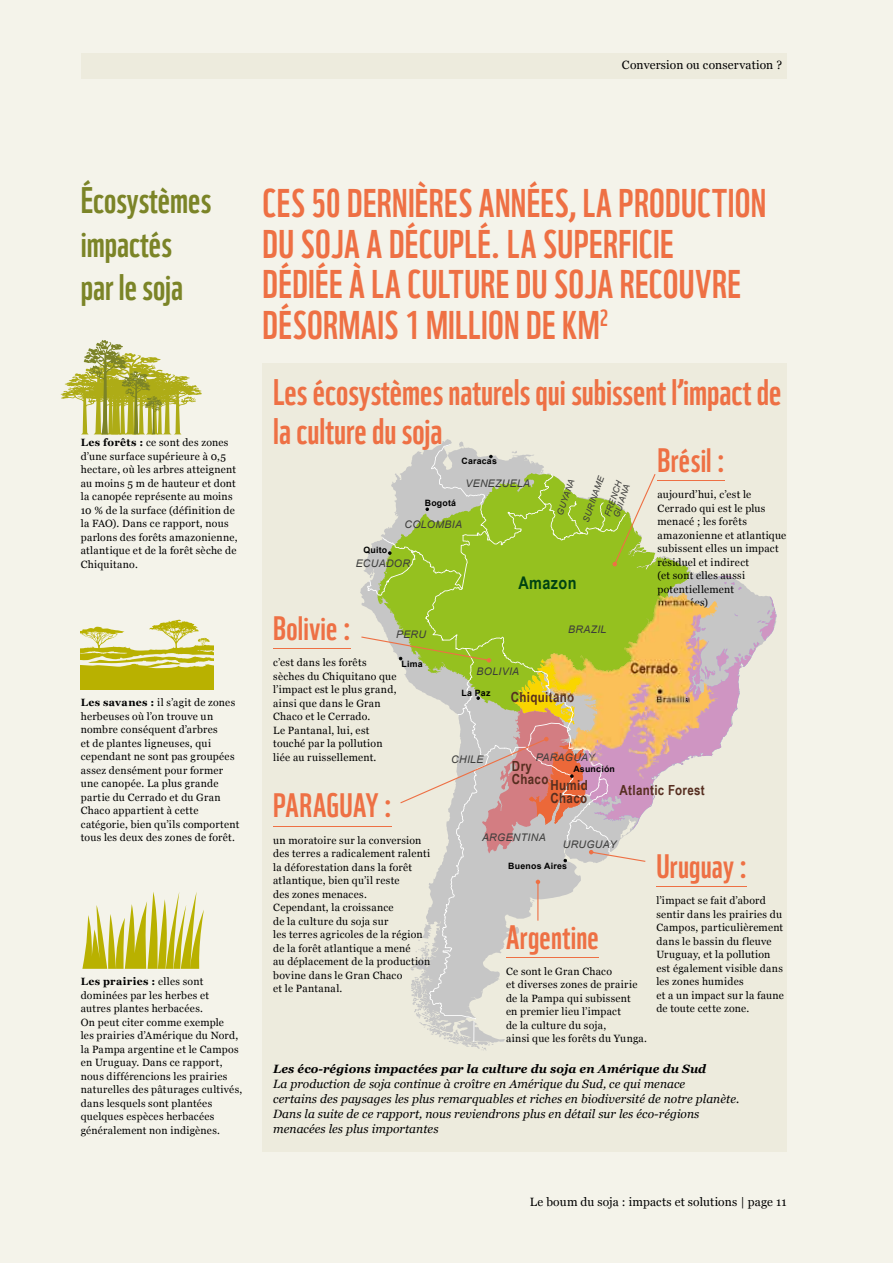
<style>
.page{position:relative;width:893px;height:1263px;background:#f4f3ea}
.page>*{position:absolute;margin:0;border:0;box-sizing:border-box;transform-origin:0 0}
.t1{font:39px/40.5px "WWF";letter-spacing:.01em;color:#ee7044}
.t2{font:36px/38.2px "WWF";color:#ee7044}
.t3{font:36px/43.5px "WWF";color:#7b8427}
.t4{font:33px "WWF";letter-spacing:.005em;color:#ee7044}
.t5{font:700 17.4px "Arial Narrow";letter-spacing:.025em;color:#004312}
.t6{font:700 13.95px/13.2px "Arial Narrow";letter-spacing:.025em;color:#562e20}
.t7{font:italic 12px/15px "Georgia";letter-spacing:.005em;color:#000}
.t8{font:12px "Georgia";letter-spacing:.01em;color:#000}
.t9{font:italic 700 12px "Georgia";letter-spacing:.005em;color:#000}
.t10{font:10.5px/13.5px "Georgia";letter-spacing:.025em;color:#000}
.t11{font:italic 10.5px "Arial";letter-spacing:.025em;color:#3c3c3b}
.t12{font:700 8.7px "Arial";letter-spacing:.025em;color:#000}
.t13{font:italic 8.7px/8.7px "Arial";color:#3c3c3b}
.s1{font-weight:700}
</style>
<div class="page">
<div style="left:81px;top:53px;width:706px;height:26px;background:#edebdd"></div>
<div style="left:263px;top:364px;width:524px;height:788px;background:#edebdd"></div>
<svg style="left:60px;top:340px;width:142px;height:94px"></svg>
<svg style="left:81px;top:620px;width:133px;height:70px"></svg>
<svg style="left:82px;top:892px;width:122px;height:77px"></svg>
<hr style="left:273px;top:648px;width:78px;height:1px;background:#ee7044">
<hr style="left:273px;top:826px;width:119px;height:1px;background:#ee7044">
<svg style="left:361px;top:444px;width:415px;height:598px"></svg>
<img style="left:600px;top:631px;width:42px;height:41px">
<img style="left:543px;top:653px;width:38px;height:43px">
<img style="left:693px;top:601px;width:25px;height:34px">
<img style="left:651px;top:593px;width:32px;height:29px">
<p class="t8" style="left:622px;top:56px;width:162px">Conversion ou conservation ?</p>
<h2 class="t3" style="left:81px;top:175px;width:132px">écosystèmes impactés par le soja</h2>
<p class="t10" style="left:81px;top:436px;width:158px"><span class="s1">Les forêts :</span> ce sont des zones d’une surface supérieure à 0,5 hectare, où les arbres atteignent au moins 5 m de hauteur et dont la canopée représente au moins<br>10 % de la surface (définition de la FAO). Dans ce rapport, nous parlons des forêts amazonienne, atlantique et de la forêt sèche de<br>Chiquitano.</p>
<p class="t10" style="left:81px;top:695px;width:160px"><span class="s1">Les savanes :</span> il s’agit de zones herbeuses où l’on trouve un nombre conséquent d’arbres<br>et de plantes ligneuses, qui cependant ne sont pas groupées assez densément pour former une canopée. La plus grande partie du Cerrado et du Gran<br>Chaco appartient à cette catégorie, bien qu’ils comportent tous les deux des zones de forêt.</p>
<p class="t10" style="left:81px;top:974px;width:163px"><span class="s1">Les prairies :</span> elles sont dominées par les herbes et<br>autres plantes herbacées.<br>On peut citer comme exemple<br>les prairies d’Amérique du Nord, la Pampa argentine et le Campos en Uruguay. Dans ce rapport, nous différencions les prairies naturelles des pâturages cultivés, dans lesquels sont plantées quelques espèces herbacées généralement non indigènes.</p>
<h1 class="t1" style="left:263px;top:179px;width:505px">Ces 50 dernières années, la ProduCtion du soja a déCuPlé. la suPerFiCie<br>dédiée à la Culture du soja reCouVre désormais 1 million de km<sup>2</sup></h1>
<h2 class="t2" style="left:273px;top:370px;width:510px">les écosystèmes naturels qui subissent l’impact de la culture du soja</h2>
<h3 class="t4" style="left:657px;top:434px;width:69px">brésil :</h3>
<p class="t10" style="left:657px;top:487px;width:130px">aujourd’hui, c’est le<br>Cerrado qui est le plus menacé ; les forêts amazonienne et atlantique subissent elles un impact résiduel et indirect<br>(et sont elles aussi potentiellement</p>
<p class="t12" style="left:461px;top:456px;width:37px">Caracas</p>
<p class="t13" style="left:582px;top:520px;width:49px;rotate:-71deg">SURINAME</p>
<p class="t11" style="left:465px;top:477px;width:66px">VENEZUELA</p>
<p class="t13" style="left:555px;top:513px;width:39px;rotate:-71deg">GUYANA</p>
<p class="t13" style="left:603px;top:515px;width:39px;rotate:-71deg">FRENCH<br>GUIANA</p>
<p class="t12" style="left:425px;top:498px;width:33px">Bogotá</p>
<p class="t11" style="left:404px;top:518px;width:59px">COLOMBIA</p>
<p class="t12" style="left:363px;top:545px;width:25px">Quito</p>
<p class="t11" style="left:356px;top:557px;width:56px">ECUADOR</p>
<h3 class="t5" style="left:518px;top:570px;width:60px">Amazon</h3>
<h3 class="t4" style="left:273px;top:602px;width:79px">bolivie :</h3>
<p class="t10" style="left:273px;top:655px;width:125px">c’est dans les forêts sèches du Chiquitano que l’impact est le plus grand, ainsi que dans le Gran<br>Chaco et le Cerrado.<br>Le Pantanal, lui, est touché par la pollution liée au ruissellement.</p>
<p class="t11" style="left:568px;top:623px;width:40px">BRAZIL</p>
<p class="t11" style="left:396px;top:628px;width:32px">PERU</p>
<p class="t12" style="left:401px;top:659px;width:23px">Lima</p>
<p class="t11" style="left:477px;top:665px;width:44px">BOLIVIA</p>
<p class="t12" style="left:461px;top:688px;width:30px">La Paz</p>
<h3 class="t6" style="left:511px;top:689px;width:65px">Chiquitano</h3>
<p class="t11" style="left:536px;top:752px;width:60px">PARAGUAY</p>
<p class="t11" style="left:451px;top:753px;width:34px">CHILE</p>
<h3 class="t6" style="left:512px;top:759px;width:38px">Dry<br>Chaco</h3>
<p class="t12" style="left:573px;top:764px;width:43px">Asunción</p>
<h3 class="t6" style="left:550px;top:777px;width:39px">Humid<br>Chaco</h3>
<h3 class="t6" style="left:620px;top:782px;width:87px">Atlantic Forest</h3>
<h3 class="t4" style="left:273px;top:780px;width:120px">Paraguay :</h3>
<p class="t10" style="left:273px;top:833px;width:159px">un moratoire sur la conversion des terres a radicalement ralenti la déforestation dans la forêt atlantique, bien qu’il reste<br>des zones menaces.<br>Cependant, la croissance<br>de la culture du soja sur<br>les terres agricoles de la région de la forêt atlantique a mené<br>au déplacement de la production bovine dans le Gran Chaco<br>et le Pantanal.</p>
<p class="t11" style="left:482px;top:831px;width:65px">ARGENTINA</p>
<p class="t11" style="left:563px;top:839px;width:55px">URUGUAY</p>
<h3 class="t4" style="left:656px;top:840px;width:93px">uruguay :</h3>
<p class="t10" style="left:656px;top:893px;width:129px">l’impact se fait d’abord sentir dans les prairies du<br>Campos, particulièrement dans le bassin du fleuve<br>Uruguay, et la pollution est également visible dans les zones humides<br>et a un impact sur la faune de toute cette zone.</p>
<p class="t12" style="left:508px;top:861px;width:60px">Buenos Aires</p>
<h3 class="t4" style="left:506px;top:911px;width:94px">argentine</h3>
<p class="t10" style="left:506px;top:964px;width:142px">Ce sont le Gran Chaco<br>et diverses zones de prairie de la Pampa qui subissent<br>en premier lieu l’impact<br>de la culture du soja,<br>ainsi que les forêts du Yunga.</p>
<p class="t9" style="left:273px;top:1059px;width:435px">Les éco-régions impactées par la culture du soja en Amérique du Sud</p>
<p class="t7" style="left:273px;top:1075px;width:468px">La production de soja continue à croître en Amérique du Sud, ce qui menace<br>certains des paysages les plus remarquables et riches en biodiversité de notre planète.<br>Dans la suite de ce rapport, nous reviendrons plus en détail sur les éco-régions menacées les plus importantes</p>
<p class="t8" style="left:530px;top:1193px;width:258px">Le boum du soja : impacts et solutions | page 11</p>
</div>
